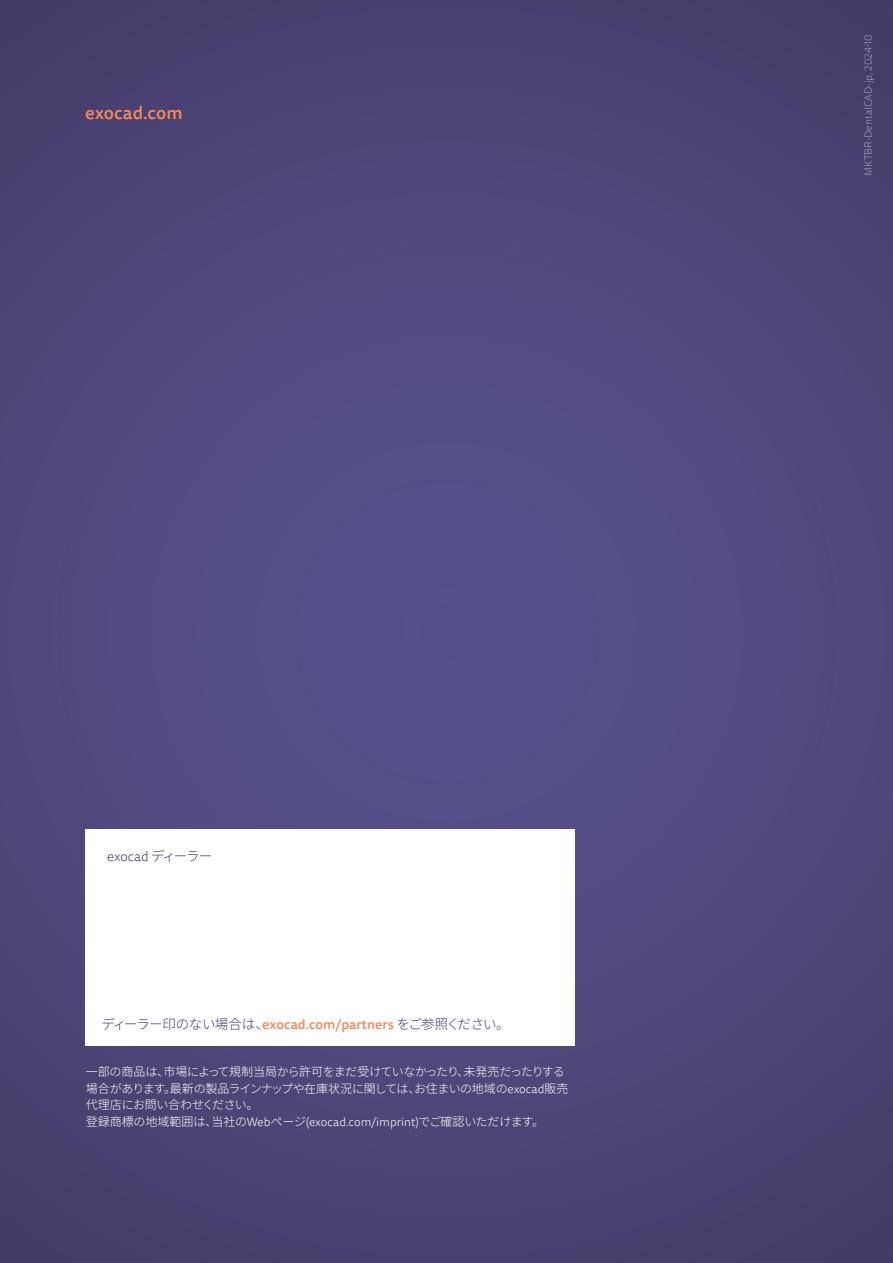
<style>
.page{position:relative;width:893px;height:1263px;background:#fff}
.page>*{position:absolute;margin:0;border:0;box-sizing:border-box;transform-origin:0 0}
.t1{font:500 18px "Tisa Sans Pro";color:#f08a5f}
.t2{font:300 13.5px "Source Han Sans JP";letter-spacing:-.055em;color:#433a67}
.t3{font:300 13.5px "Tisa Sans Pro";color:#433a67}
.t4{font:300 12px/16.5px "Source Han Sans JP";letter-spacing:-.02em;color:#fff}
.t5{font:300 10.5px "Tisa Sans Pro";color:#9ca0b9}
.s1{font-family:"Source Han Sans JP"}
.s2{font-family:"Tisa Sans Pro";font-weight:500;color:#f08a5f}
.s3{font-family:"Tisa Sans Pro"}
</style>
<div class="page">
<img style="left:0;top:0;width:893px;height:1263px">
<div style="left:86px;top:829px;width:489px;height:216px;background:#fff"></div>
<h1 class="t1" style="left:85px;top:101px;width:99px">exocad.com</h1>
<p class="t3" style="left:107px;top:848px;width:107px">exocad <span class="s1">ディーラー</span></p>
<p class="t2" style="left:102px;top:1016px;width:409px">ディーラー印のない場合は、<span class="s2">exocad.com/partners</span> をご参照ください。</p>
<p class="t4" style="left:86px;top:1064px;width:484px">一部の商品は、市場によって規制当局から許可をまだ受けていなかったり、未発売だったりする場合があります。最新の製品ラインナップや在庫状況に関しては、お住まいの地域の<span class="s3">exocad</span>販売代理店にお問い合わせください。<br>登録商標の地域範囲は、当社の<span class="s3">Web</span>ページ<span class="s3">(exocad.com/imprint)</span>でご確認いただけます。</p>
<p class="t5" style="left:861px;top:176px;width:143px;rotate:-90deg">MKTBR-DentalCAD-jp, 2024-10</p>
</div>
